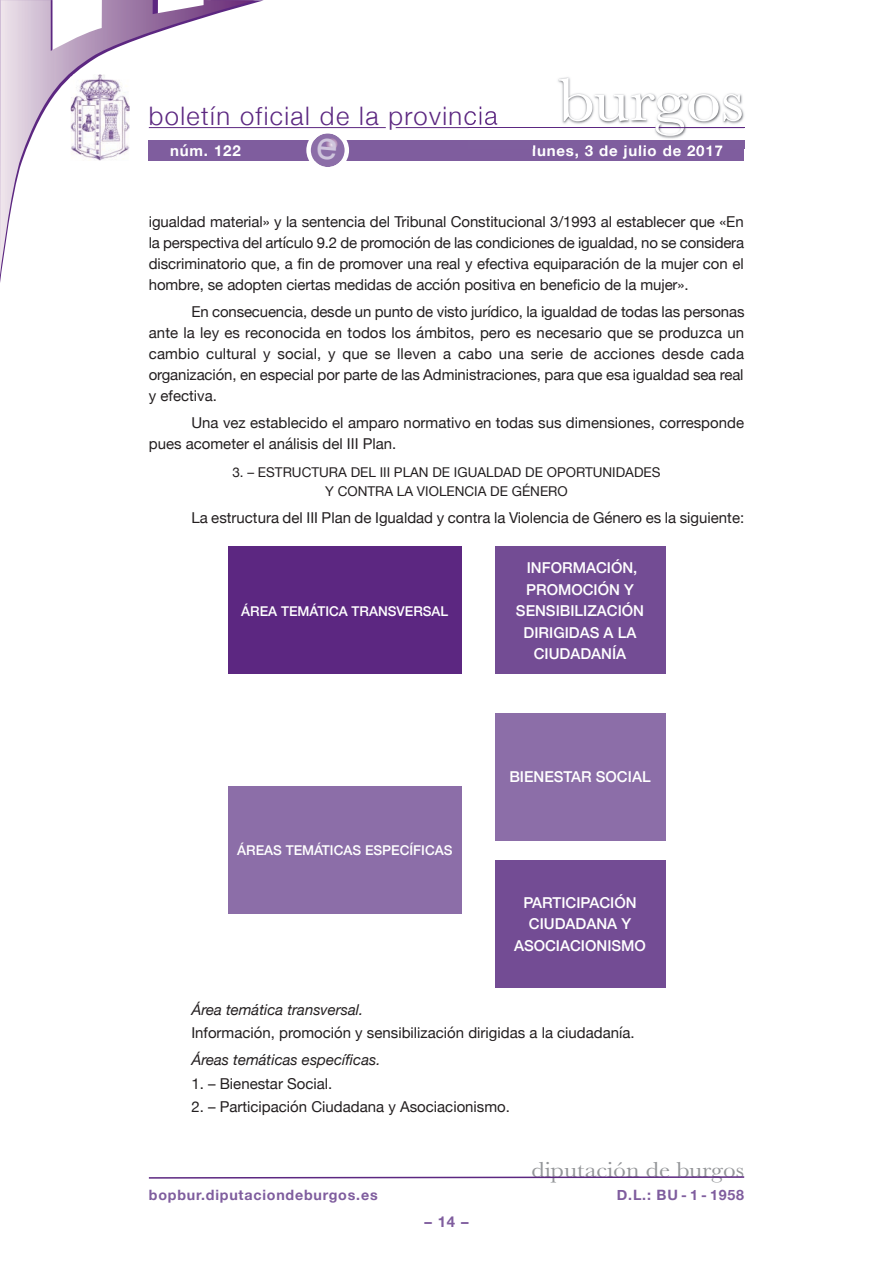
<style>
.page{position:relative;width:893px;height:1263px;background:#fff}
.page>*{position:absolute;margin:0;border:0;box-sizing:border-box;transform-origin:0 0}
.t1{font:63px "Baskerville";letter-spacing:-.01em;color:#fff;scale:1.12 1}
.t2{font:300 25.5px "Helvetica Neue";letter-spacing:.055em;color:#5c2781}
.t3{font:22.5px "Baskerville";color:#939598;scale:1.12 1}
.t4{font:15px/21px "Helvetica Neue";color:#231f20;text-align:justify}
.t5{font:500 15px/21.5px "Helvetica Neue";color:#fff;text-align:center}
.t6{font:italic 15px "Helvetica Neue";color:#231f20}
.t7{font:700 15px "Helvetica Neue";letter-spacing:.055em;color:#fff}
.t8{font:700 15px "Helvetica Neue";color:#7f5d9e}
.t9{font:700 14.25px "Helvetica Neue";letter-spacing:.055em;color:#7f5d9e}
.t10{font:13.5px/18.9px "Helvetica Neue";color:#231f20;text-align:center}
.t11{font:500 13.5px "Helvetica Neue";color:#fff}
</style>
<div class="page">
<hr style="left:396px;top:127px;width:348px;height:1px;background:#5c2781">
<hr style="left:149px;top:127px;width:237px;height:1px;background:#5c2781">
<svg style="left:0;top:0;width:255px;height:275px"></svg>
<div style="left:149px;top:140px;width:595px;height:20px;background:#7f5d9e"></div>
<svg style="left:148px;top:1176px;width:597px;height:3px"></svg>
<img style="left:468px;top:77px;width:277px;height:72px">
<img style="left:468px;top:127px;width:191px;height:1px">
<img style="left:468px;top:140px;width:276px;height:9px">
<img style="left:533px;top:145px;width:60px;height:4px">
<hr style="left:659px;top:127px;width:85px;height:1px;background:#5c2781">
<img style="left:71px;top:74px;width:59px;height:87px">
<div style="left:228px;top:547px;width:234px;height:127px;background:#5c2781"></div>
<div style="left:228px;top:786px;width:234px;height:127px;background:#8c6ea8"></div>
<div style="left:495px;top:547px;width:170px;height:127px;background:#734c94"></div>
<div style="left:495px;top:713px;width:170px;height:127px;background:#8c6ea8"></div>
<div style="left:495px;top:860px;width:170px;height:127px;background:#734c94"></div>
<svg style="left:306px;top:133px;width:43px;height:34px"></svg>
<h2 class="t2" style="left:149px;top:100px;width:350px">boletín oficial de la provincia</h2>
<h1 class="t1" style="left:558px;top:62px;width:168px">burgos</h1>
<p class="t7" style="left:170px;top:141px;width:72px">núm. 122</p>
<p class="t7" style="left:532px;top:141px;width:192px">lunes, 3 de julio de 2017</p>
<p class="t4" style="left:149px;top:211px;width:597px">igualdad material» y la sentencia del Tribunal Constitucional 3/1993 al establecer que «En la perspectiva del artículo 9.2 de promoción de las condiciones de igualdad, no se considera discriminatorio que, a fin de promover una real y efectiva equiparación de la mujer con el hombre, se adopten ciertas medidas de acción positiva en beneficio de la mujer».</p>
<p class="t4" style="left:149px;top:301px;width:597px;text-indent:43px">En consecuencia, desde un punto de visto jurídico, la igualdad de todas las personas ante la ley es reconocida en todos los ámbitos, pero es necesario que se produzca un cambio cultural y social, y que se lleven a cabo una serie de acciones desde cada organización, en especial por parte de las Administraciones, para que esa igualdad sea real y efectiva.</p>
<p class="t4" style="left:149px;top:412px;width:597px;text-indent:43px">Una vez establecido el amparo normativo en todas sus dimensiones, corresponde pues acometer el análisis del III Plan.</p>
<p class="t10" style="left:232px;top:463px;width:430px">3. – ESTRUCTURA DEL III PLAN DE IGUALDAD DE OPORTUNIDADES<br>Y CONTRA LA VIOLENCIA DE GÉNERO</p>
<p class="t4" style="left:191px;top:507px;width:554px">La estructura del III Plan de Igualdad y contra la Violencia de Género es la siguiente:</p>
<p class="t11" style="left:241px;top:602px;width:209px">ÁREA TEMÁTICA TRANSVERSAL</p>
<p class="t11" style="left:237px;top:841px;width:217px">ÁREAS TEMÁTICAS ESPECÍFICAS</p>
<p class="t5" style="left:516px;top:557px;width:130px">INFORMACIÓN,<br>PROMOCIÓN Y<br>SENSIBILIZACIÓN<br>DIRIGIDAS A LA<br>CIUDADANÍA</p>
<p class="t5" style="left:509px;top:766px;width:143px">BIENESTAR SOCIAL</p>
<p class="t5" style="left:514px;top:891px;width:133px">PARTICIPACIÓN<br>CIUDADANA Y<br>ASOCIACIONISMO</p>
<p class="t6" style="left:191px;top:1000px;width:173px">Área temática transversal.</p>
<p class="t4" style="left:191px;top:1022px;width:445px">Información, promoción y sensibilización dirigidas a la ciudadanía.</p>
<p class="t6" style="left:191px;top:1051px;width:191px">Áreas temáticas específicas.</p>
<p class="t4" style="left:191px;top:1072px;width:143px">1. – Bienestar Social.</p>
<p class="t4" style="left:191px;top:1095px;width:320px">2. – Participación Ciudadana y Asociacionismo.</p>
<h3 class="t3" style="left:531px;top:1156px;width:191px">diputación de burgos</h3>
<p class="t9" style="left:149px;top:1186px;width:230px">bopbur.diputaciondeburgos.es</p>
<p class="t9" style="left:617px;top:1186px;width:129px">D.L.: BU - 1 - 1958</p>
<p class="t8" style="left:424px;top:1212px;width:46px">–14–</p>
</div>
